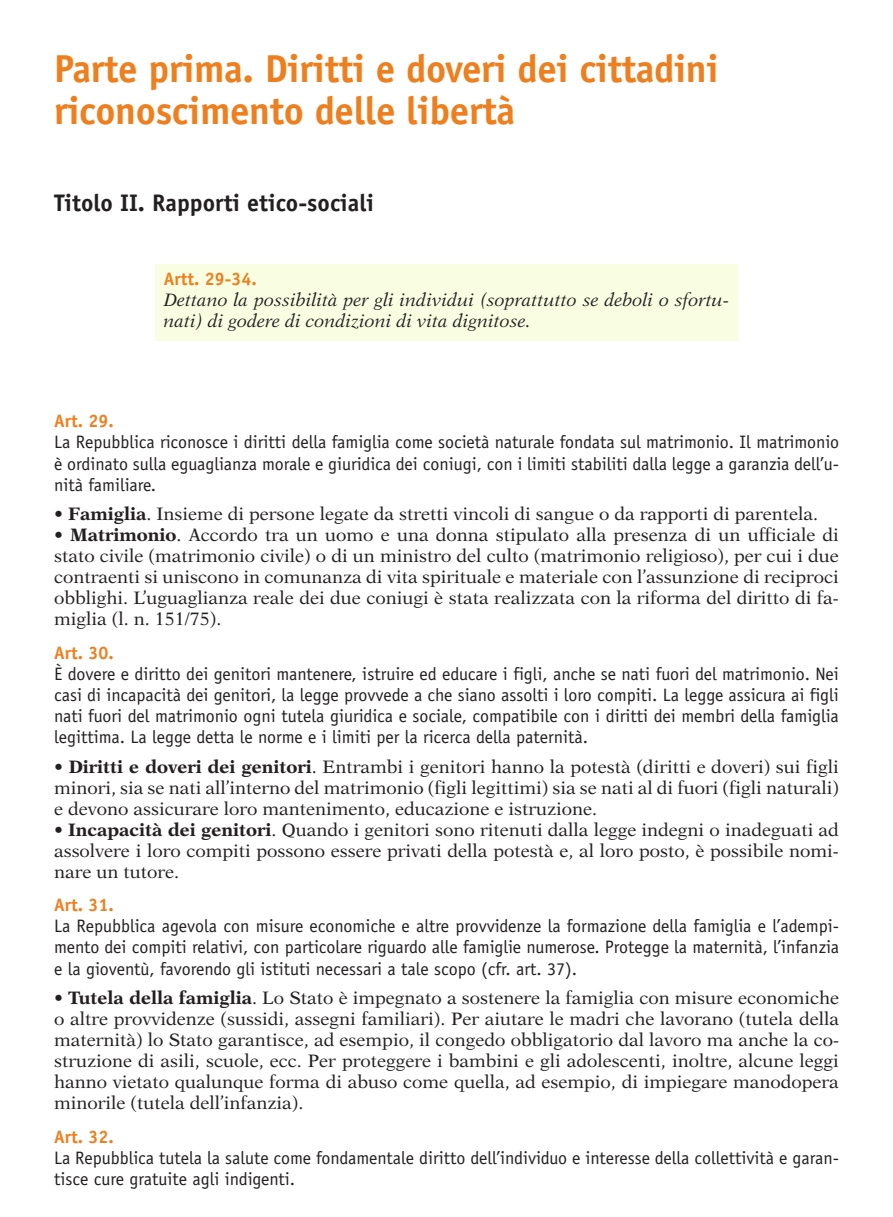
<style>
.page{position:relative;width:893px;height:1217px;background:#fff}
.page>*{position:absolute;margin:0;border:0;box-sizing:border-box;transform-origin:0 0}
.t1{font:700 39px/42px "Officina Sans Std";letter-spacing:-.01em;color:#ee7f1f}
.t2{font:700 24px "Officina Sans Std";color:#231f20}
.t3{font:18px/21px "New Aster LT Std";color:#231f20;text-align:justify}
.t4{font:18px/21px "Officina Sans Std";color:#231f20;text-align:justify}
.t5{font:italic 18px/21px "New Aster LT Std";color:#231f20}
.t6{font:700 18px "Officina Sans Std";color:#ee7f1f}
.s1{font-weight:700}
</style>
<div class="page">
<div style="left:155px;top:264px;width:583px;height:76px;background:#f9fde2"></div>
<h1 class="t1" style="left:54px;top:48px;width:666px">Parte prima. Diritti e doveri dei cittadini riconoscimento delle libertà</h1>
<h2 class="t2" style="left:54px;top:188px;width:321px">Titolo II. Rapporti etico-sociali</h2>
<p class="t6" style="left:164px;top:268px;width:95px">Artt. 29-34.</p>
<p class="t5" style="left:164px;top:290px;width:567px">Dettano la possibilità per gli individui (soprattutto se deboli o sfortu&shy;nati) di godere di condizioni di vita dignitose.</p>
<p class="t6" style="left:54px;top:410px;width:61px">Art. 29.</p>
<p class="t4" style="left:54px;top:432px;width:787px">La Repubblica riconosce i diritti della famiglia come società naturale fondata sul matrimonio. Il matrimonio è ordinato sulla eguaglianza morale e giuridica dei coniugi, con i limiti stabiliti dalla legge a garanzia dell’u&shy;nità familiare.</p>
<p class="t3" style="left:54px;top:503px;width:766px">• <span class="s1">Famiglia</span>. Insieme di persone legate da stretti vincoli di sangue o da rapporti di parentela.</p>
<p class="t3" style="left:54px;top:524px;width:786px">• <span class="s1">Matrimonio</span>. Accordo tra un uomo e una donna stipulato alla presenza di un ufficiale di stato civile (matrimonio civile) o di un ministro del culto (matrimonio religioso), per cui i due contraenti si uniscono in comunanza di vita spirituale e materiale con l’assunzione di reciproci obblighi. L’uguaglianza reale dei due coniugi è stata realizzata con la riforma del diritto di fa&shy;miglia (l. n. 151/75).</p>
<p class="t6" style="left:54px;top:641px;width:61px">Art. 30.</p>
<p class="t4" style="left:54px;top:663px;width:786px">È dovere e diritto dei genitori mantenere, istruire ed educare i figli, anche se nati fuori del matrimonio. Nei casi di incapacità dei genitori, la legge provvede a che siano assolti i loro compiti. La legge assicura ai figli nati fuori del matrimonio ogni tutela giuridica e sociale, compatibile con i diritti dei membri della famiglia legittima. La legge detta le norme e i limiti per la ricerca della paternità.</p>
<p class="t3" style="left:54px;top:755px;width:786px">• <span class="s1">Diritti e doveri dei genitori</span>. Entrambi i genitori hanno la potestà (diritti e doveri) sui figli minori, sia se nati all’interno del matrimonio (figli legittimi) sia se nati al di fuori (figli naturali) e devono assicurare loro mantenimento, educazione e istruzione.</p>
<p class="t3" style="left:54px;top:818px;width:786px">• <span class="s1">Incapacità dei genitori</span>. Quando i genitori sono ritenuti dalla legge indegni o inadeguati ad assolvere i loro compiti possono essere privati della potestà e, al loro posto, è possibile nomi&shy;nare un tutore.</p>
<p class="t6" style="left:54px;top:893px;width:61px">Art. 31.</p>
<p class="t4" style="left:54px;top:915px;width:786px">La Repubblica agevola con misure economiche e altre provvidenze la formazione della famiglia e l’adempi&shy;mento dei compiti relativi, con particolare riguardo alle famiglie numerose. Protegge la maternità, l’infanzia e la gioventù, favorendo gli istituti necessari a tale scopo (cfr. art. 37).</p>
<p class="t3" style="left:54px;top:987px;width:786px">• <span class="s1">Tutela della famiglia</span>. Lo Stato è impegnato a sostenere la famiglia con misure economiche o altre provvidenze (sussidi, assegni familiari). Per aiutare le madri che lavorano (tutela della maternità) lo Stato garantisce, ad esempio, il congedo obbligatorio dal lavoro ma anche la co&shy;struzione di asili, scuole, ecc. Per proteggere i bambini e gli adolescenti, inoltre, alcune leggi hanno vietato qualunque forma di abuso come quella, ad esempio, di impiegare manodopera minorile (tutela dell’infanzia).</p>
<p class="t6" style="left:54px;top:1125px;width:61px">Art. 32.</p>
<p class="t4" style="left:54px;top:1146px;width:786px">La Repubblica tutela la salute come fondamentale diritto dell’individuo e interesse della collettività e garan&shy;tisce cure gratuite agli indigenti.</p>
</div>
